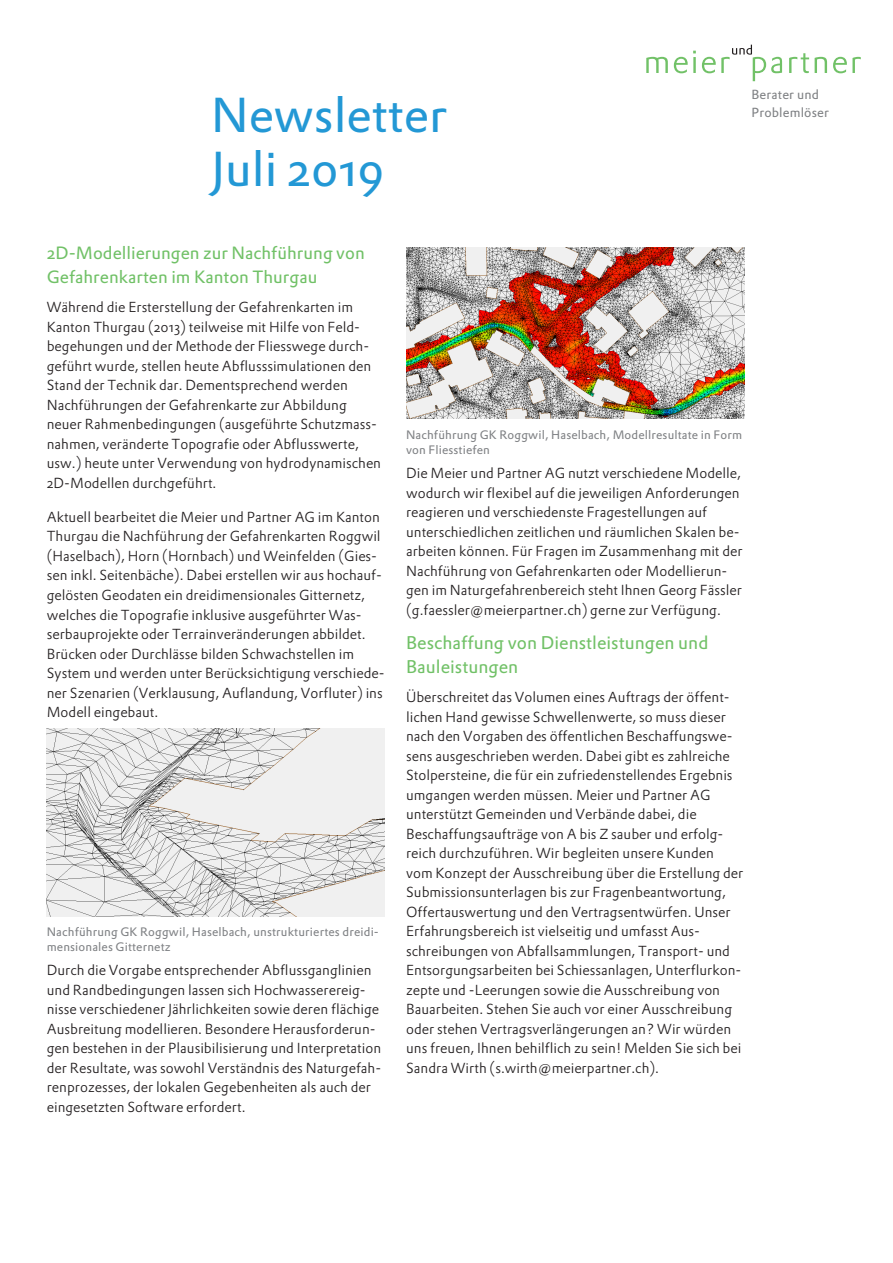
<style>
.page{position:relative;width:893px;height:1263px;background:#fff}
.page>*{position:absolute;margin:0;border:0;box-sizing:border-box;transform-origin:0 0}
._01_Titel_32_35pt_bl{font:48px "DTL Prokyon ST";color:#2398d5}
._03_Untertitel_12_14{font:18px/24.3px "DTL Prokyon ST";color:#71c167}
._03_Untertitel_12_14-2{font:17.4px/24.3px "DTL Prokyon ST";color:#71c167}
.WenigerSilbentrennun{font:14.25px/19.5px "DTL Prokyon ST Light";color:#231f20}
._04_Text_9_5_13_schw{font:14.25px/19.5px "DTL Prokyon ST Light";color:#231f20}
.t1{font:12.9px/18px "DTL Prokyon ST";letter-spacing:.01em;color:#808285}
._05_Bildlegende_8_9p{font:12px/14.7px "DTL Prokyon ST";letter-spacing:.01em;color:#808285}
</style>
<div class="page">
<img style="left:47px;top:728px;width:338px;height:188px">
<img style="left:406px;top:247px;width:338px;height:172px">
<svg style="left:646px;top:45px;width:215px;height:36px"></svg>
<p class="_01_Titel_32_35pt_bl" style="left:211px;top:83px;width:238px">Newsletter</p>
<p class="_01_Titel_32_35pt_bl" style="left:211px;top:137px;width:175px">Juli 2019</p>
<p class="t1" style="left:751px;top:86px;width:79px">Berater und<br>Problemlöser</p>
<p class="_03_Untertitel_12_14-2" style="left:47px;top:240px;width:319px">2D-Modellierungen zur Nachführung von<br>Gefahrenkarten im Kanton Thurgau</p>
<p class="_04_Text_9_5_13_schw" style="left:47px;top:297px;width:336px">Während die Ersterstellung der Gefahrenkarten im Kanton Thurgau (2013) teilweise mit Hilfe von Feld&shy;begehungen und der Methode der Fliesswege durch&shy;geführt wurde, stellen heute Abflusssimulationen den Stand der Technik dar. Dementsprechend werden Nachführungen der Gefahrenkarte zur Abbildung neuer Rahmenbedingungen (ausgeführte Schutzmass&shy;nahmen, veränderte Topografie oder Abflusswerte, usw.) heute unter Verwendung von hydrodynamischen 2D-Modellen durchgeführt.</p>
<p class="_04_Text_9_5_13_schw" style="left:47px;top:507px;width:339px">Aktuell bearbeitet die Meier und Partner AG im Kanton Thurgau die Nachführung der Gefahrenkarten Roggwil (Haselbach), Horn (Hornbach) und Weinfelden (Gies&shy;sen inkl. Seitenbäche). Dabei erstellen wir aus hochauf&shy;gelösten Geodaten ein dreidimensionales Gitternetz, welches die Topografie inklusive ausgeführter Was&shy;serbauprojekte oder Terrainveränderungen abbildet.<br>Brücken oder Durchlässe bilden Schwachstellen im System und werden unter Berücksichtigung verschiede&shy;ner Szenarien (Verklausung, Auflandung, Vorfluter) ins Modell eingebaut.</p>
<p class="_05_Bildlegende_8_9p" style="left:47px;top:925px;width:334px">Nachführung GK Roggwil, Haselbach, unstrukturiertes dreidi&shy;mensionales Gitternetz</p>
<p class="WenigerSilbentrennun" style="left:47px;top:960px;width:336px">Durch die Vorgabe entsprechender Abflussganglinien und Randbedingungen lassen sich Hochwasserereig&shy;nisse verschiedener Jährlichkeiten sowie deren flächige Ausbreitung modellieren. Besondere Herausforderun&shy;gen bestehen in der Plausibilisierung und Interpretation der Resultate, was sowohl Verständnis des Naturgefah&shy;renprozesses, der lokalen Gegebenheiten als auch der eingesetzten Software erfordert.</p>
<p class="_05_Bildlegende_8_9p" style="left:406px;top:427px;width:338px">Nachführung GK Roggwil, Haselbach, Modellresultate in Form von Fliesstiefen</p>
<p class="WenigerSilbentrennun" style="left:406px;top:463px;width:338px">Die Meier und Partner AG nutzt verschiedene Modelle, wodurch wir flexibel auf die jeweiligen Anforderungen reagieren und verschiedenste Fragestellungen auf unterschiedlichen zeitlichen und räumlichen Skalen be&shy;arbeiten können. Für Fragen im Zusammenhang mit der Nachführung von Gefahrenkarten oder Modellierun&shy;gen im Naturgefahrenbereich steht Ihnen Georg Fässler (g.faessler@meierpartner.ch) gerne zur Verfügung.</p>
<p class="_03_Untertitel_12_14" style="left:406px;top:630px;width:304px">Beschaffung von Dienstleistungen und<br>Bauleistungen</p>
<p class="WenigerSilbentrennun" style="left:406px;top:687px;width:339px">Überschreitet das Volumen eines Auftrags der öffent&shy;lichen Hand gewisse Schwellenwerte, so muss dieser nach den Vorgaben des öffentlichen Beschaffungswe&shy;sens ausgeschrieben werden. Dabei gibt es zahlreiche Stolpersteine, die für ein zufriedenstellendes Ergebnis umgangen werden müssen. Meier und Partner AG unterstützt Gemeinden und Verbände dabei, die Beschaffungsaufträge von A bis Z sauber und erfolg&shy;reich durchzuführen. Wir begleiten unsere Kunden vom Konzept der Ausschreibung über die Erstellung der Submissionsunterlagen bis zur Fragenbeantwortung, Offertauswertung und den Vertragsentwürfen. Unser Erfahrungsbereich ist vielseitig und umfasst Aus&shy;schreibungen von Abfallsammlungen, Transport- und Entsorgungsarbeiten bei Schiessanlagen, Unterflurkon&shy;zepte und -Leerungen sowie die Ausschreibung von Bauarbeiten. Stehen Sie auch vor einer Ausschreibung oder stehen Vertragsverlängerungen an? Wir würden uns freuen, Ihnen behilflich zu sein! Melden Sie sich bei Sandra Wirth (s.wirth@meierpartner.ch).</p>
</div>
